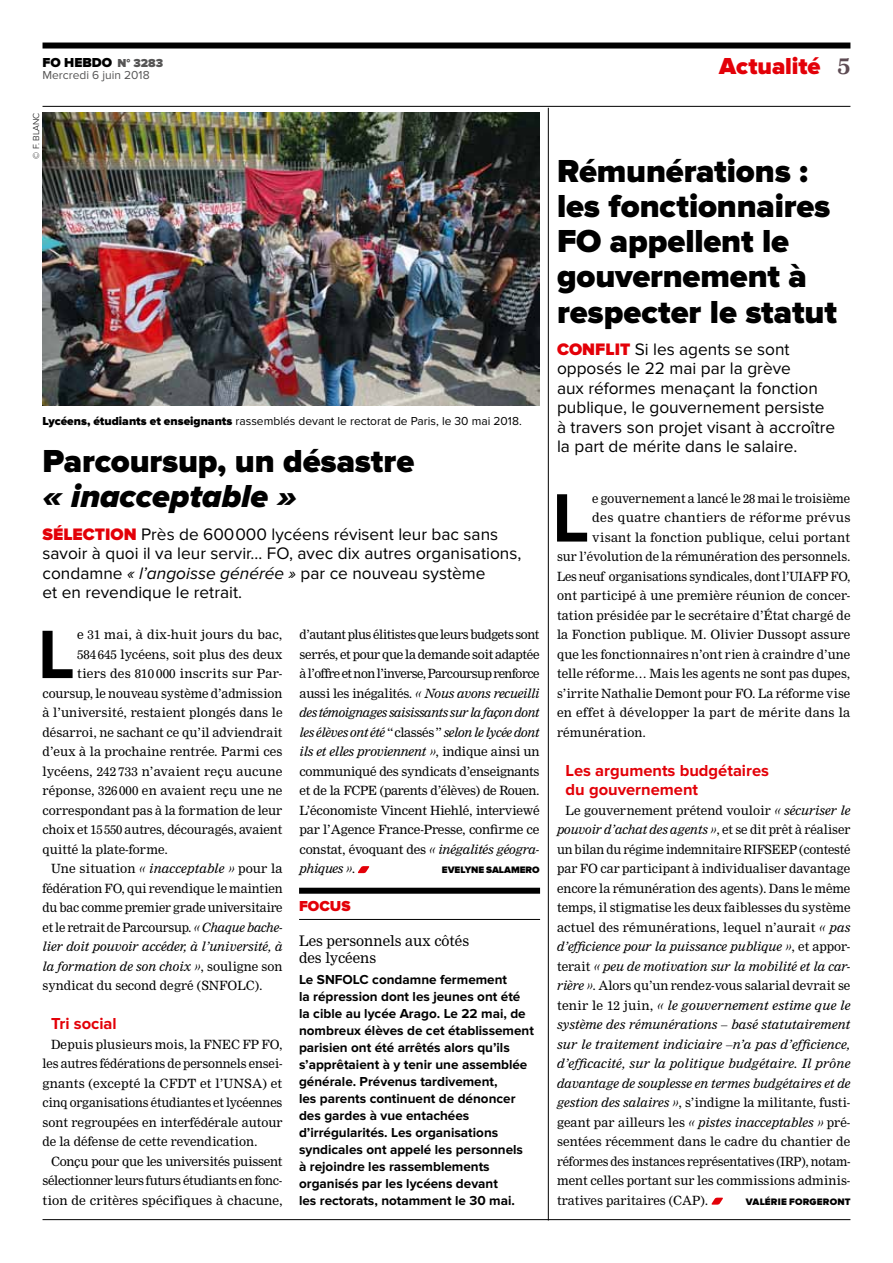
<style>
.page{position:relative;width:893px;height:1263px;background:#fff}
.page>*{position:absolute;margin:0;border:0;box-sizing:border-box;transform-origin:0 0}
.t1{font:700 70.95px "Proxima Nova";color:#000}
.t2{font:900 33px/35.2px "Proxima Nova";letter-spacing:-.005em;color:#000}
.t3{font:italic 900 33px "Proxima Nova";color:#000}
.t4{font:900 24px "Proxima Nova";letter-spacing:-.005em;color:#e30008}
.t5{font:17.25px/19.5px "Proxima Nova";color:#000}
.t6{font:700 16.5px/19.5px "Proxima Nova";color:#e30008}
.t7{font:900 15px "Proxima Nova";color:#e30008}
.t8{font:14.25px/17.2px "Nimrod";color:#000}
.t9{font:700 13.5px/17px "Proxima Nova";color:#000}
.t10{font:900 13.5px "Proxima Nova";color:#000}
.t11{font:12.45px/19.5px "Nimrod";color:#000;text-align:justify}
.t12{font:italic 12.45px "Nimrod";color:#000}
.t13{font:12.45px "Nimrod";letter-spacing:.02em;color:#000}
.t14{font:12.45px "Nimrod";letter-spacing:.03em;color:#000}
.t15{font:12px "Proxima Nova";color:#000}
.t16{font:12px "Proxima Nova";color:#565555}
.t17{font:900 9.75px "Proxima Nova";color:#000}
.t18{font:300 9px "Proxima Nova";color:#000}
.s1{font-size:12px;color:#565555}
.s2{font-weight:900}
.s3{font-weight:900;color:#e30008}
.s4{font-style:italic}
.s5{font-style:normal}
.s6{font-family:"Nimrod";font-weight:700;font-size:22.5px;color:#5d4b53}
</style>
<div class="page">
<hr style="left:43px;top:1219px;width:807px;height:1px;background:#000">
<div style="left:43px;top:43px;width:807px;height:6px;background:#000"></div>
<hr style="left:43px;top:106px;width:807px;height:1px;background:#000">
<svg style="left:711px;top:1198px;width:12px;height:7px"></svg>
<svg style="left:357px;top:866px;width:13px;height:7px"></svg>
<hr style="left:548px;top:108px;width:1px;height:1112px;background:#000">
<div style="left:299px;top:888px;width:241px;height:6px;background:#000"></div>
<hr style="left:299px;top:919px;width:241px;height:1px;background:#000">
<img style="left:43px;top:112px;width:497px;height:293px">
<p class="t10" style="left:43px;top:55px;width:122px">FO HEBDO <span class="s1">N° 3283</span></p>
<p class="t16" style="left:43px;top:68px;width:109px">Mercredi 6 juin 2018</p>
<p class="t18" style="left:31px;top:159px;width:47px;rotate:-90deg">© F. BLANC</p>
<p class="t15" style="left:43px;top:414px;width:481px"><span class="s2">Lycéens, étudiants et enseignants</span> rassemblés devant le rectorat de Paris, le 30 mai 2018.</p>
<h2 class="t2" style="left:43px;top:445px;width:373px">Parcoursup, un désastre</h2>
<h2 class="t3" style="left:43px;top:477px;width:256px">« inacceptable »</h2>
<h3 class="t5" style="left:43px;top:524px;width:480px"><span class="s3">Sélection</span> Près de 600 000 lycéens révisent leur bac sans savoir à quoi il va leur servir… FO, avec dix autres organisations, condamne <span class="s4">« l’angoisse générée »</span> par ce nouveau système<br>et en revendique le retrait.</h3>
<h1 class="t1" style="left:38px;top:614px;width:39px">L</h1>
<p class="t11" style="left:77px;top:625px;width:207px">e 31 mai, à dix-huit jours du bac,</p>
<p class="t11" style="left:77px;top:644px;width:207px">584 645 lycéens, soit plus des deux</p>
<p class="t11" style="left:77px;top:664px;width:207px">tiers des 810 000 inscrits sur Par-</p>
<p class="t11" style="left:43px;top:683px;width:241px">coursup, le nouveau système d’admission</p>
<p class="t11" style="left:43px;top:703px;width:242px">à l’université, restaient plongés dans le</p>
<p class="t11" style="left:43px;top:722px;width:242px">désarroi, ne sachant ce qu’il adviendrait</p>
<p class="t11" style="left:43px;top:742px;width:241px">d’eux à la prochaine rentrée. Parmi ces</p>
<p class="t11" style="left:43px;top:761px;width:241px">lycéens, 242 733 n’avaient reçu aucune</p>
<p class="t11" style="left:43px;top:781px;width:242px">réponse, 326 000 en avaient reçu une ne</p>
<p class="t11" style="left:43px;top:800px;width:241px">correspondant pas à la formation de leur</p>
<p class="t11" style="left:43px;top:820px;width:241px">choix et 15550 autres, découragés, avaient</p>
<p class="t11" style="left:43px;top:839px;width:127px">quitté la plate-forme.</p>
<p class="t11" style="left:51px;top:859px;width:233px">Une situation <span class="s4">« inacceptable »</span> pour la</p>
<p class="t11" style="left:43px;top:878px;width:242px">fédération FO, qui revendique le maintien</p>
<p class="t11" style="left:43px;top:898px;width:242px">du bac comme premier grade universitaire</p>
<p class="t11" style="left:43px;top:917px;width:241px">et le retrait de Parcoursup. <span class="s4">« Chaque bache-</span></p>
<p class="t12" style="left:43px;top:939px;width:242px">lier doit pouvoir accéder, à l’université, à</p>
<p class="t12" style="left:43px;top:959px;width:242px">la formation de son choix »<span class="s5">, souligne son</span></p>
<p class="t11" style="left:43px;top:976px;width:222px">syndicat du second degré (SNFOLC).</p>
<h3 class="t6" style="left:51px;top:1014px;width:67px">Tri social</h3>
<p class="t11" style="left:43px;top:1034px;width:242px;text-indent:9px">Depuis plusieurs mois, la FNEC FP FO, les autres fédérations de personnels ensei&shy;gnants (excepté la CFDT et l’UNSA) et cinq organisations étudiantes et lycéennes sont regroupées en interfédérale autour de la défense de cette revendication.</p>
<p class="t11" style="left:43px;top:1151px;width:242px;text-indent:9px">Conçu pour que les universités puissent sélectionner leurs futurs étudiants en fonc&shy;tion de critères spécifiques à chacune,</p>
<p class="t11" style="left:300px;top:625px;width:242px">d’autant plus élitistes que leurs budgets sont serrés, et pour que la demande soit adaptée à l’offre et non l’inverse, Parcoursup renforce aussi les inégalités. <span class="s4">« Nous avons recueilli des témoignages saisissants sur la façon dont les élèves ont été</span> “classés” <span class="s4">selon le lycée dont ils et elles proviennent »</span>, indique ainsi un communiqué des syndicats d’enseignants et de la FCPE (parents d’élèves) de Rouen.<br>L’économiste Vincent Hiehlé, interviewé par l’Agence France-Presse, confirme ce constat, évoquant des <span class="s4">« inégalités géogra&shy;phiques »</span>.</p>
<p class="t17" style="left:442px;top:864px;width:92px">Evelyne Salamero</p>
<p class="t7" style="left:299px;top:897px;width:53px">Focus</p>
<p class="t8" style="left:299px;top:932px;width:172px">Les personnels aux côtés des lycéens</p>
<p class="t9" style="left:299px;top:971px;width:236px">Le SNFOLC condamne fermement<br>la répression dont les jeunes ont été la cible au lycée Arago. Le 22 mai, de nombreux élèves de cet établissement parisien ont été arrêtés alors qu’ils s’apprêtaient à y tenir une assemblée générale. Prévenus tardivement,<br>les parents continuent de dénoncer des gardes à vue entachées d’irrégularités. Les organisations syndicales ont appelé les personnels<br>à rejoindre les rassemblements organisés par les lycéens devant<br>les rectorats, notamment le 30 mai.</p>
<h3 class="t4" style="left:719px;top:52px;width:133px">Actualité <span class="s6">5</span></h3>
<h2 class="t2" style="left:557px;top:154px;width:282px">Rémunérations : les fonctionnaires<br>FO appellent le gouvernement à respecter le statut</h2>
<h3 class="t5" style="left:557px;top:340px;width:280px"><span class="s3">Conflit</span> Si les agents se sont opposés le 22 mai par la grève<br>aux réformes menaçant la fonction publique, le gouvernement persiste à travers son projet visant à accroître la part de mérite dans le salaire.</h3>
<h1 class="t1" style="left:552px;top:477px;width:39px">L</h1>
<p class="t11" style="left:592px;top:488px;width:259px">e gouvernement a lancé le 28 mai le troisième</p>
<p class="t14" style="left:592px;top:510px;width:260px">des quatre chantiers de réforme prévus</p>
<p class="t11" style="left:592px;top:527px;width:259px">visant la fonction publique, celui portant</p>
<p class="t11" style="left:557px;top:547px;width:295px">sur l’évolution de la rémunération des personnels.</p>
<p class="t11" style="left:557px;top:566px;width:295px">Les neuf organisations syndicales, dont l’UIAFP FO,</p>
<p class="t11" style="left:557px;top:586px;width:295px">ont participé à une première réunion de concer-</p>
<p class="t11" style="left:557px;top:605px;width:295px">tation présidée par le secrétaire d’État chargé de</p>
<p class="t11" style="left:557px;top:625px;width:295px">la Fonction publique. M. Olivier Dussopt assure</p>
<p class="t11" style="left:557px;top:644px;width:295px">que les fonctionnaires n’ont rien à craindre d’une</p>
<p class="t11" style="left:557px;top:664px;width:295px">telle réforme… Mais les agents ne sont pas dupes,</p>
<p class="t11" style="left:557px;top:683px;width:295px">s’irrite Nathalie Demont pour FO. La réforme vise</p>
<p class="t13" style="left:557px;top:705px;width:295px">en effet à développer la part de mérite dans la</p>
<p class="t11" style="left:557px;top:722px;width:91px">rémunération.</p>
<h3 class="t6" style="left:566px;top:761px;width:205px">Les arguments budgétaires du gouvernement</h3>
<p class="t11" style="left:557px;top:800px;width:295px;text-indent:9px">Le gouvernement prétend vouloir <span class="s4">« sécuriser le pouvoir d’achat des agents »</span>, et se dit prêt à réaliser un bilan du régime indemnitaire RIFSEEP (contesté par FO car participant à individualiser davantage encore la rémunération des agents). Dans le même temps, il stigmatise les deux faiblesses du système actuel des rémunérations, lequel n’aurait <span class="s4">« pas d’efficience pour la puissance publique »</span>, et appor&shy;terait <span class="s4">« peu de motivation sur la mobilité et la car&shy;rière »</span>. Alors qu’un rendez-vous salarial devrait se tenir le 12 juin, <span class="s4">« le gouvernement estime que le système des rémunérations – basé statutairement sur le traitement indiciaire –n’a pas d’efficience, d’efficacité, sur la politique budgétaire. Il prône davantage de souplesse en termes budgétaires et de gestion des salaires »</span>, s’indigne la militante, fusti&shy;geant par ailleurs les <span class="s4">« pistes inacceptables »</span> pré&shy;sentées récemment dans le cadre du chantier de réformes des instances représentatives (IRP), notam&shy;ment celles portant sur les commissions adminis&shy;tratives paritaires (CAP).</p>
<p class="t17" style="left:746px;top:1196px;width:20px">Valéri</p>
<p class="t17" style="left:781px;top:1196px;width:16px">e For</p>
<p class="t17" style="left:809px;top:1196px;width:40px">geront</p>
</div>
